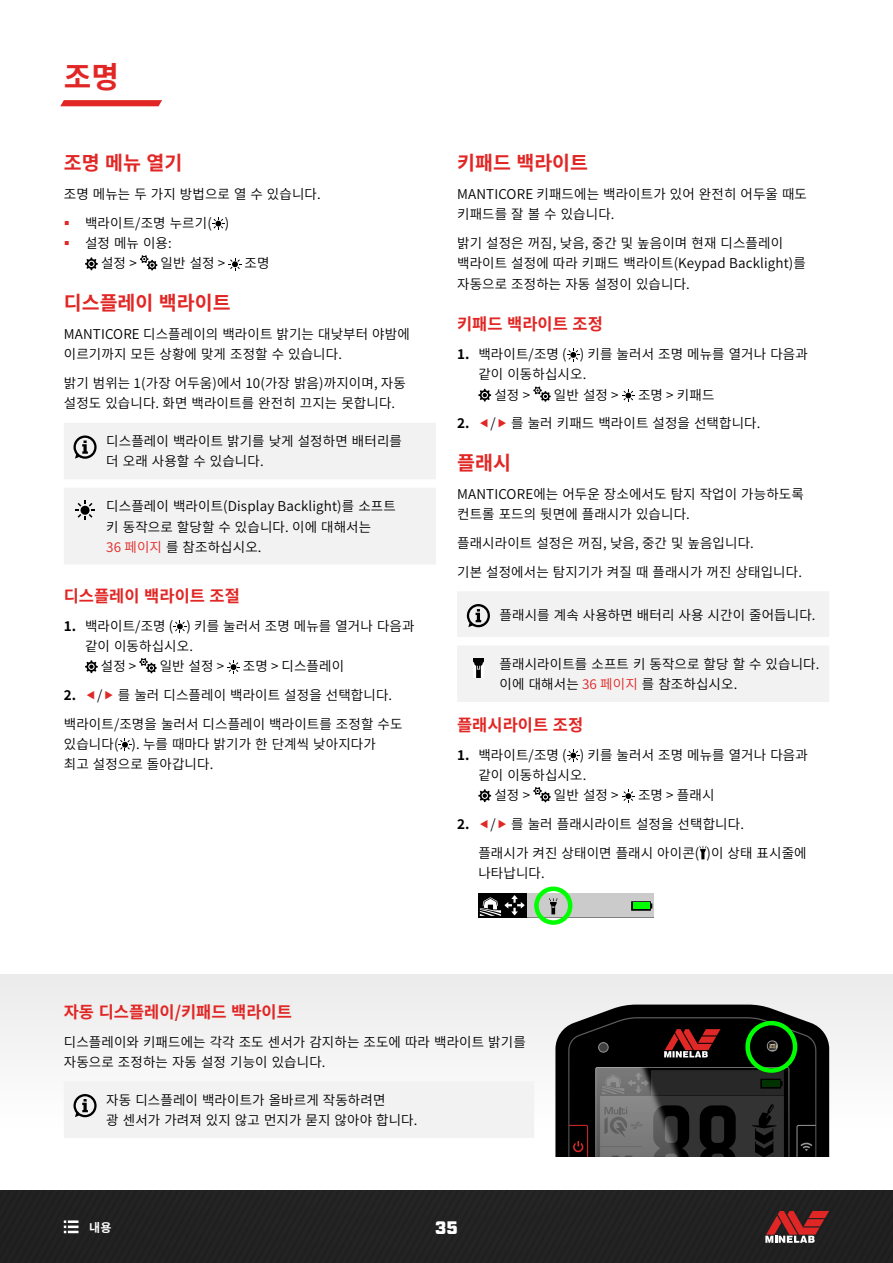
<style>
.page{position:relative;width:893px;height:1263px;background:#fff}
.page>*{position:absolute;margin:0;border:0;box-sizing:border-box;transform-origin:0 0}
.H1_TOC{font:700 30px "Source Han Sans KR";color:#e12725}
.H2_TOC{font:700 19.5px "Source Han Sans KR";color:#e12725}
.t1{font:900 18px "Industry";color:#fff}
.H3_Span{font:700 16.5px "Source Han Sans KR";color:#e12725}
.Body{font:13.5px/20.2px "Source Han Sans KR";letter-spacing:.01em;color:#000}
.Body_Indent{font:13.5px/20.2px "Source Han Sans KR";letter-spacing:.01em;color:#000}
.t2{font:700 12px "Source Han Sans KR";color:#fff}
.s1{color:#e12725}
.s2{font-weight:700}
</style>
<div class="page">
<svg style="left:60px;top:100px;width:102px;height:6px"></svg>
<svg style="left:0;top:974px;width:893px;height:289px"></svg>
<svg style="left:212px;top:217px;width:13px;height:13px"></svg>
<svg style="left:85px;top:257px;width:13px;height:13px"></svg>
<svg style="left:140px;top:255px;width:17px;height:15px"></svg>
<svg style="left:229px;top:258px;width:12px;height:13px"></svg>
<div style="left:64px;top:423px;width:372px;height:56px;background:#f2f2f2"></div>
<div style="left:64px;top:488px;width:372px;height:76px;background:#f2f2f2"></div>
<div style="left:81px;top:506px;width:9px;height:9px;background:#000;border-radius:50%"></div>
<svg style="left:174px;top:620px;width:12px;height:13px"></svg>
<svg style="left:85px;top:660px;width:13px;height:13px"></svg>
<svg style="left:139px;top:658px;width:18px;height:15px"></svg>
<svg style="left:227px;top:661px;width:13px;height:12px"></svg>
<svg style="left:119px;top:738px;width:12px;height:13px"></svg>
<svg style="left:567px;top:348px;width:13px;height:13px"></svg>
<svg style="left:478px;top:389px;width:13px;height:12px"></svg>
<svg style="left:533px;top:386px;width:18px;height:16px"></svg>
<svg style="left:622px;top:389px;width:13px;height:13px"></svg>
<div style="left:457px;top:592px;width:372px;height:45px;background:#f2f2f2"></div>
<div style="left:457px;top:646px;width:372px;height:56px;background:#f2f2f2"></div>
<img style="left:473px;top:658px;width:11px;height:20px">
<svg style="left:567px;top:749px;width:13px;height:13px"></svg>
<svg style="left:478px;top:789px;width:13px;height:13px"></svg>
<svg style="left:533px;top:787px;width:18px;height:15px"></svg>
<svg style="left:622px;top:790px;width:13px;height:12px"></svg>
<svg style="left:699px;top:846px;width:7px;height:13px"></svg>
<div style="left:478px;top:893px;width:176px;height:25px;background:#cbcbcb"></div>
<hr style="left:478px;top:917px;width:176px;height:1px;background:#7f7f7f">
<div style="left:502px;top:893px;width:25px;height:24px;background:#000"></div>
<div style="left:478px;top:893px;width:24px;height:24px;background:#000"></div>
<svg style="left:480px;top:895px;width:44px;height:21px"></svg>
<svg style="left:566px;top:900px;width:7px;height:12px"></svg>
<svg style="left:549px;top:898px;width:8px;height:16px"></svg>
<svg style="left:631px;top:901px;width:21px;height:10px"></svg>
<div style="left:633px;top:903px;width:16px;height:6px;background:#0f0"></div>
<div style="left:534px;top:886px;width:38px;height:39px;border:4px solid #0f0;border-radius:50%"></div>
<div style="left:64px;top:1081px;width:470px;height:57px;background:#f2f2f2"></div>
<svg style="left:555px;top:1004px;width:274px;height:153px;background:#221f1c"></svg>
<img style="left:595px;top:1067px;width:194px;height:90px">
<div style="left:745px;top:1021px;width:52px;height:52px;border:4px solid #0f0;border-radius:50%"></div>
<p class="H1_TOC" style="left:64px;top:60px;width:57px">조명</p>
<p class="H2_TOC" style="left:64px;top:152px;width:120px">조명 메뉴 열기</p>
<p class="Body" style="left:64px;top:184px;width:257px">조명 메뉴는 두 가지 방법으로 열 수 있습니다.</p>
<p class="Body" style="left:85px;top:213px;width:146px">백라이트/조명 누르기( )</p>
<p class="Body" style="left:101px;top:233px;width:72px;text-indent:-16px">설정 메뉴 이용: 설정 &gt;</p>
<p class="Body" style="left:161px;top:254px;width:66px">일반 설정 &gt;</p>
<p class="Body" style="left:245px;top:254px;width:26px">조명</p>
<p class="H2_TOC" style="left:64px;top:292px;width:168px">디스플레이 백라이트</p>
<p class="Body" style="left:64px;top:324px;width:347px">MANTICORE 디스플레이의 백라이트 밝기는 대낮부터 야밤에 이르기까지 모든 상황에 맞게 조정할 수 있습니다.</p>
<p class="Body" style="left:64px;top:373px;width:344px">밝기 범위는 1(가장 어두움)에서 10(가장 밝음)까지이며, 자동 설정도 있습니다. 화면 백라이트를 완전히 끄지는 못합니다.</p>
<p class="Body" style="left:106px;top:431px;width:297px">디스플레이 백라이트 밝기를 낮게 설정하면 배터리를 더 오래 사용할 수 있습니다.</p>
<p class="Body" style="left:106px;top:496px;width:291px">디스플레이 백라이트(Display Backlight)를 소프트 키 동작으로 할당할 수 있습니다. 이에 대해서는<br><span class="s1">36 페이지</span> 를 참조하십시오.</p>
<h3 class="H3_Span" style="left:64px;top:587px;width:178px">디스플레이 백라이트 조절</h3>
<p class="Body" style="left:64px;top:616px;width:352px"><span class="s2">1.</span> 백라이트/조명 ( ) 키를 눌러서 조명 메뉴를 열거나 다음과</p>
<p class="Body" style="left:85px;top:636px;width:108px">같이 이동하십시오.</p>
<p class="Body" style="left:101px;top:656px;width:37px">설정 &gt;</p>
<p class="Body" style="left:160px;top:656px;width:66px">일반 설정 &gt;</p>
<p class="Body" style="left:243px;top:656px;width:103px">조명 &gt; 디스플레이</p>
<p class="Body" style="left:64px;top:685px;width:328px"><span class="s2">2.</span> / 를 눌러 디스플레이 백라이트 설정을 선택합니다.</p>
<p class="Body" style="left:64px;top:714px;width:340px">백라이트/조명을 눌러서 디스플레이 백라이트를 조정할 수도 있습니다( ). 누를 때마다 밝기가 한 단계씩 낮아지다가 최고 설정으로 돌아갑니다.</p>
<p class="H2_TOC" style="left:457px;top:152px;width:133px">키패드 백라이트</p>
<p class="Body" style="left:457px;top:184px;width:351px">MANTICORE 키패드에는 백라이트가 있어 완전히 어두울 때도 키패드를 잘 볼 수 있습니다.</p>
<p class="Body" style="left:457px;top:233px;width:350px">밝기 설정은 꺼짐, 낮음, 중간 및 높음이며 현재 디스플레이 백라이트 설정에 따라 키패드 백라이트(Keypad Backlight)를 자동으로 조정하는 자동 설정이 있습니다.</p>
<h3 class="H3_Span" style="left:457px;top:315px;width:147px">키패드 백라이트 조정</h3>
<p class="Body" style="left:457px;top:344px;width:352px"><span class="s2">1.</span> 백라이트/조명 ( ) 키를 눌러서 조명 메뉴를 열거나 다음과</p>
<p class="Body" style="left:478px;top:365px;width:108px">같이 이동하십시오.</p>
<p class="Body" style="left:494px;top:385px;width:37px">설정 &gt;</p>
<p class="Body" style="left:554px;top:385px;width:66px">일반 설정 &gt;</p>
<p class="Body" style="left:638px;top:385px;width:78px">조명 &gt; 키패드</p>
<p class="Body" style="left:457px;top:414px;width:303px"><span class="s2">2.</span> / 를 눌러 키패드 백라이트 설정을 선택합니다.</p>
<p class="H2_TOC" style="left:457px;top:452px;width:55px">플래시</p>
<p class="Body" style="left:457px;top:484px;width:348px">MANTICORE에는 어두운 장소에서도 탐지 작업이 가능하도록 컨트롤 포드의 뒷면에 플래시가 있습니다.</p>
<p class="Body" style="left:457px;top:533px;width:296px">플래시라이트 설정은 꺼짐, 낮음, 중간 및 높음입니다.</p>
<p class="Body" style="left:457px;top:562px;width:344px">기본 설정에서는 탐지기가 켜질 때 플래시가 꺼진 상태입니다.</p>
<p class="Body" style="left:500px;top:605px;width:315px">플래시를 계속 사용하면 배터리 사용 시간이 줄어듭니다.</p>
<p class="Body" style="left:500px;top:654px;width:319px">플래시라이트를 소프트 키 동작으로 할당 할 수 있습니다. 이에 대해서는 <span class="s1">36 페이지</span> 를 참조하십시오.</p>
<h3 class="H3_Span" style="left:457px;top:716px;width:128px">플래시라이트 조정</h3>
<p class="Body" style="left:457px;top:745px;width:352px"><span class="s2">1.</span> 백라이트/조명 ( ) 키를 눌러서 조명 메뉴를 열거나 다음과</p>
<p class="Body" style="left:478px;top:765px;width:108px">같이 이동하십시오.</p>
<p class="Body" style="left:494px;top:785px;width:37px">설정 &gt;</p>
<p class="Body" style="left:554px;top:785px;width:66px">일반 설정 &gt;</p>
<p class="Body" style="left:638px;top:785px;width:78px">조명 &gt; 플래시</p>
<p class="Body" style="left:457px;top:814px;width:286px"><span class="s2">2.</span> / 를 눌러 플래시라이트 설정을 선택합니다.</p>
<p class="Body_Indent" style="left:478px;top:843px;width:330px">플래시가 켜진 상태이면 플래시 아이콘( )이 상태 표시줄에 나타납니다.</p>
<p class="H3_Span" style="left:64px;top:1002px;width:230px">자동 디스플레이/키패드 백라이트</p>
<p class="Body" style="left:64px;top:1032px;width:463px">디스플레이와 키패드에는 각각 조도 센서가 감지하는 조도에 따라 백라이트 밝기를 자동으로 조정하는 자동 설정 기능이 있습니다.</p>
<p class="Body" style="left:106px;top:1090px;width:311px">자동 디스플레이 백라이트가 올바르게 작동하려면<br>광 센서가 가려져 있지 않고 먼지가 묻지 않아야 합니다.</p>
<p class="t2" style="left:89px;top:1220px;width:24px">내용</p>
<h3 class="t1" style="left:435px;top:1217px;width:24px">35</h3>
</div>
